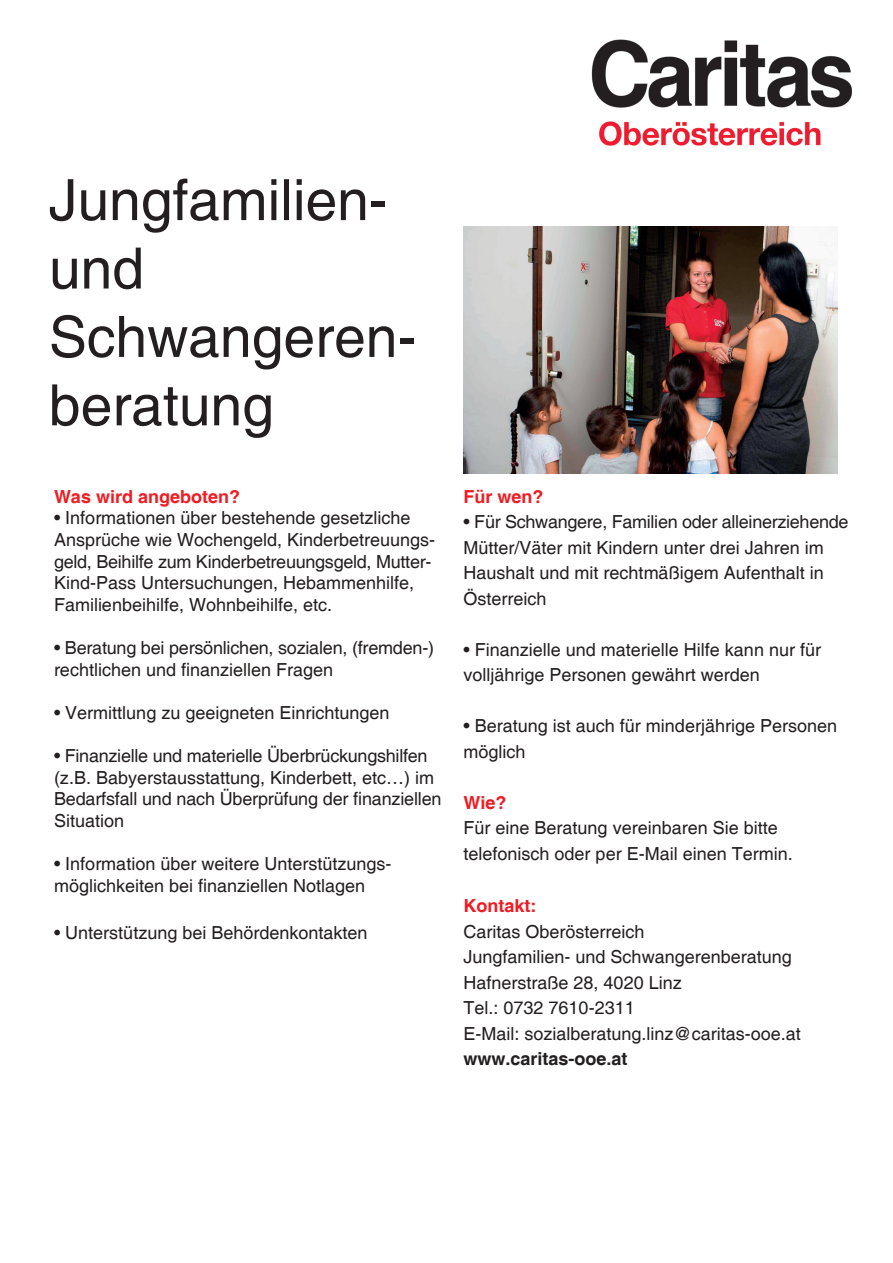
<style>
.page{position:relative;width:893px;height:1263px;background:#fff}
.page>*{position:absolute;margin:0;border:0;box-sizing:border-box;transform-origin:0 0}
.t1{font:57px "Helvetica";color:#231f20}
.t2{font:18px/21.6px "Helvetica";color:#231f20}
.t3{font:700 18px "Helvetica";color:#ee1d23}
.t4{font:700 18px "Helvetica";color:#231f20}
.s1{font-weight:700;color:#ee1d23}
</style>
<div class="page">
<img style="left:591px;top:40px;width:261px;height:105px">
<img style="left:464px;top:227px;width:374px;height:246px">
<p class="t1" style="left:49px;top:167px;width:340px">Jungfamilien-</p>
<p class="t1" style="left:49px;top:235px;width:97px">und</p>
<p class="t1" style="left:49px;top:304px;width:369px">Schwangeren-</p>
<p class="t1" style="left:49px;top:372px;width:226px">beratung</p>
<p class="t3" style="left:54px;top:485px;width:188px">Was wird angeboten?</p>
<p class="t2" style="left:54px;top:508px;width:383px">• Informationen über bestehende gesetzliche Ansprüche wie Wochengeld, Kinderbetreuungs&shy;geld, Beihilfe zum Kinderbetreuungsgeld, Mutter-Kind-Pass Untersuchungen, Hebammenhilfe, Familienbeihilfe, Wohnbeihilfe, etc.</p>
<p class="t2" style="left:54px;top:638px;width:382px">• Beratung bei persönlichen, sozialen, (fremden-) rechtlichen und finanziellen Fragen</p>
<p class="t2" style="left:54px;top:702px;width:337px">• Vermittlung zu geeigneten Einrichtungen</p>
<p class="t2" style="left:54px;top:746px;width:389px">• Finanzielle und materielle Überbrückungshilfen (z.B. Babyerstausstattung, Kinderbett, etc…) im Bedarfsfall und nach Überprüfung der finanziellen Situation</p>
<p class="t2" style="left:54px;top:854px;width:339px">• Information über weitere Unterstützungs&shy;möglichkeiten bei finanziellen Notlagen</p>
<p class="t2" style="left:54px;top:922px;width:315px">• Unterstützung bei Behördenkontakten</p>
<p class="t3" style="left:464px;top:485px;width:82px">Für wen?</p>
<p class="t2" style="left:464px;top:510px;width:386px;line-height:25.5px">• Für Schwangere, Familien oder alleinerziehende Mütter/Väter mit Kindern unter drei Jahren im Haushalt und mit rechtmäßigem Aufenthalt in Österreich</p>
<p class="t2" style="left:464px;top:637px;width:359px;line-height:25.5px">• Finanzielle und materielle Hilfe kann nur für volljährige Personen gewährt werden</p>
<p class="t2" style="left:464px;top:714px;width:375px;line-height:25.5px">• Beratung ist auch für minderjährige Personen möglich</p>
<p class="t3" style="left:464px;top:791px;width:45px">Wie?</p>
<p class="t2" style="left:464px;top:816px;width:331px;line-height:25.5px">Für eine Beratung vereinbaren Sie bitte telefonisch oder per E-Mail einen Termin.</p>
<p class="t2" style="left:464px;top:894px;width:183px;line-height:25.5px"><span class="s1">Kontakt:<br></span>Caritas Oberösterreich</p>
<p class="t2" style="left:464px;top:947px;width:330px">Jungfamilien- und Schwangerenberatung</p>
<p class="t2" style="left:464px;top:972px;width:220px">Hafnerstraße 28, 4020 Linz</p>
<p class="t2" style="left:464px;top:998px;width:173px">Tel.: 0732 7610-2311</p>
<p class="t2" style="left:464px;top:1023px;width:339px">E-Mail: sozialberatung.linz@caritas-ooe.at</p>
<p class="t4" style="left:464px;top:1048px;width:166px">www.caritas-ooe.at</p>
</div>
